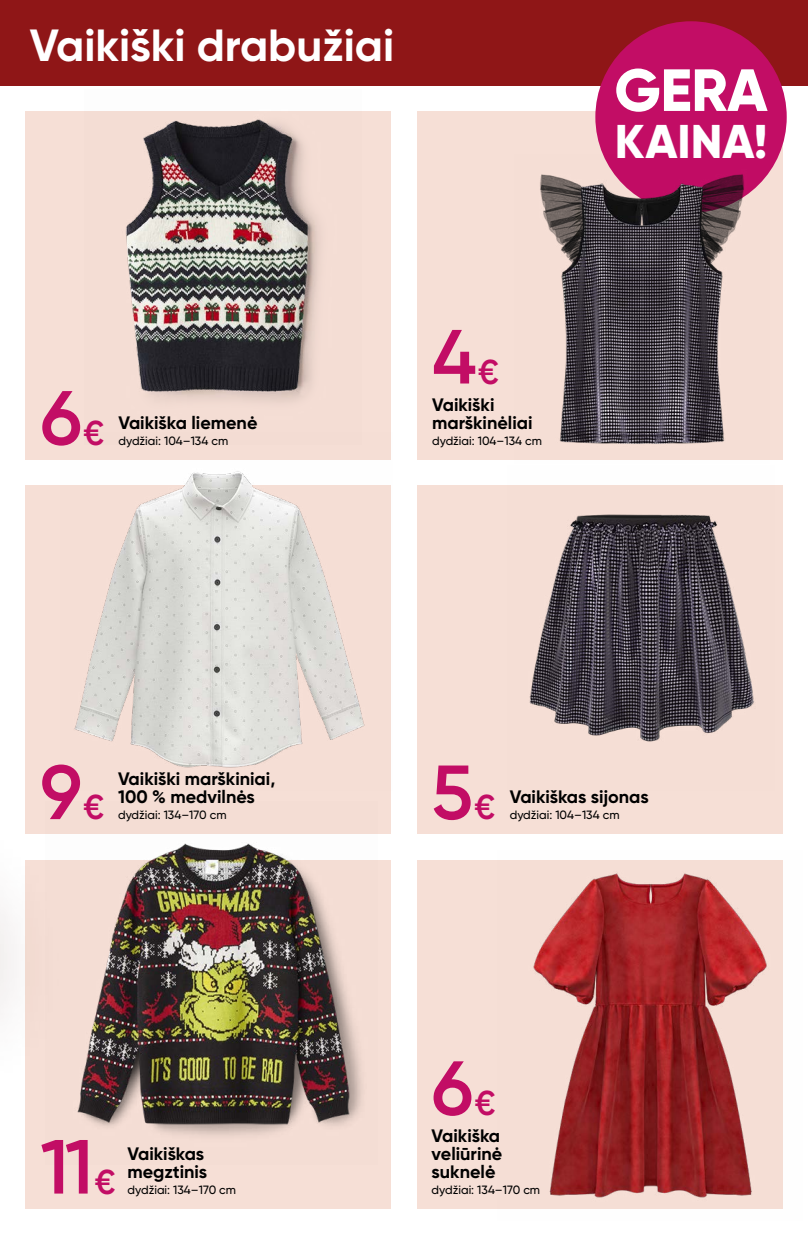
<style>
.page{position:relative;width:808px;height:1234px;background:#fff}
.page>*{position:absolute;margin:0;border:0;box-sizing:border-box;transform-origin:0 0}
.t1{font:600 76.5px "Gilroy";color:#c20d65}
.t2{font:800 59.4px "Gilroy";color:#fff}
.t3{font:800 47.25px "Gilroy";color:#fff}
.t4{font:700 45px "Gilroy";color:#fff}
.t5{font:700 18px/18px "Gilroy";color:#000}
.t6{font:500 12px "Gilroy";color:#000}
.s1{font-size:34.5px}
</style>
<div class="page">
<div style="left:26px;top:859px;width:365px;height:349px;background:#f6dfd6"></div>
<div style="left:417px;top:111px;width:365px;height:348px;background:#f6dfd6"></div>
<div style="left:26px;top:111px;width:365px;height:348px;background:#f6dfd6"></div>
<div style="left:417px;top:485px;width:365px;height:348px;background:#f6dfd6"></div>
<div style="left:26px;top:485px;width:365px;height:348px;background:#f6dfd6"></div>
<div style="left:417px;top:859px;width:365px;height:349px;background:#f6dfd6"></div>
<div style="left:0;top:0;width:808px;height:85px;background:#8f1617"></div>
<img style="left:61px;top:459px;width:330px;height:309px">
<img style="left:497px;top:859px;width:286px;height:350px">
<img style="left:71px;top:833px;width:306px;height:303px">
<img style="left:529px;top:514px;width:226px;height:228px">
<img style="left:125px;top:119px;width:195px;height:284px">
<div style="left:595px;top:21px;width:192px;height:192px;background:#c20d65;border-radius:50%"></div>
<img style="left:515px;top:155px;width:254px;height:305px">
<div style="left:0;top:809px;width:71px;height:286px;background:#421400;opacity:.46"></div>
<h3 class="t4" style="left:30px;top:17px;width:366px">Vaikiški drabužiai</h3>
<h1 class="t1" style="left:40px;top:370px;width:66px">6<span class="s1">€</span></h1>
<p class="t5" style="left:118px;top:413px;width:140px">Vaikiška liemenė</p>
<p class="t6" style="left:118px;top:433px;width:111px">dydžiai: 104–134 cm</p>
<h1 class="t1" style="left:432px;top:309px;width:68px">4<span class="s1">€</span></h1>
<p class="t5" style="left:432px;top:395px;width:102px">Vaikiški marškinėliai</p>
<p class="t6" style="left:432px;top:433px;width:111px">dydžiai: 104–134 cm</p>
<h2 class="t2" style="left:614px;top:53px;width:155px">GERA</h2>
<h3 class="t3" style="left:615px;top:112px;width:154px">KAINA!</h3>
<h1 class="t1" style="left:40px;top:744px;width:66px">9<span class="s1">€</span></h1>
<p class="t5" style="left:118px;top:769px;width:159px">Vaikiški marškiniai,<br>100 % medvilnės</p>
<p class="t6" style="left:118px;top:807px;width:110px">dydžiai: 134–170 cm</p>
<h1 class="t1" style="left:40px;top:1118px;width:77px">11<span class="s1">€</span></h1>
<p class="t5" style="left:128px;top:1144px;width:81px">Vaikiškas megztinis</p>
<p class="t6" style="left:128px;top:1181px;width:110px">dydžiai: 134–170 cm</p>
<h1 class="t1" style="left:431px;top:744px;width:66px">5<span class="s1">€</span></h1>
<p class="t5" style="left:510px;top:787px;width:141px">Vaikiškas sijonas</p>
<p class="t6" style="left:510px;top:807px;width:111px">dydžiai: 104–134 cm</p>
<h1 class="t1" style="left:432px;top:1040px;width:66px">6<span class="s1">€</span></h1>
<p class="t5" style="left:432px;top:1126px;width:72px">Vaikiška veliūrinė suknelė</p>
<p class="t6" style="left:432px;top:1181px;width:110px">dydžiai: 134–170 cm</p>
</div>
